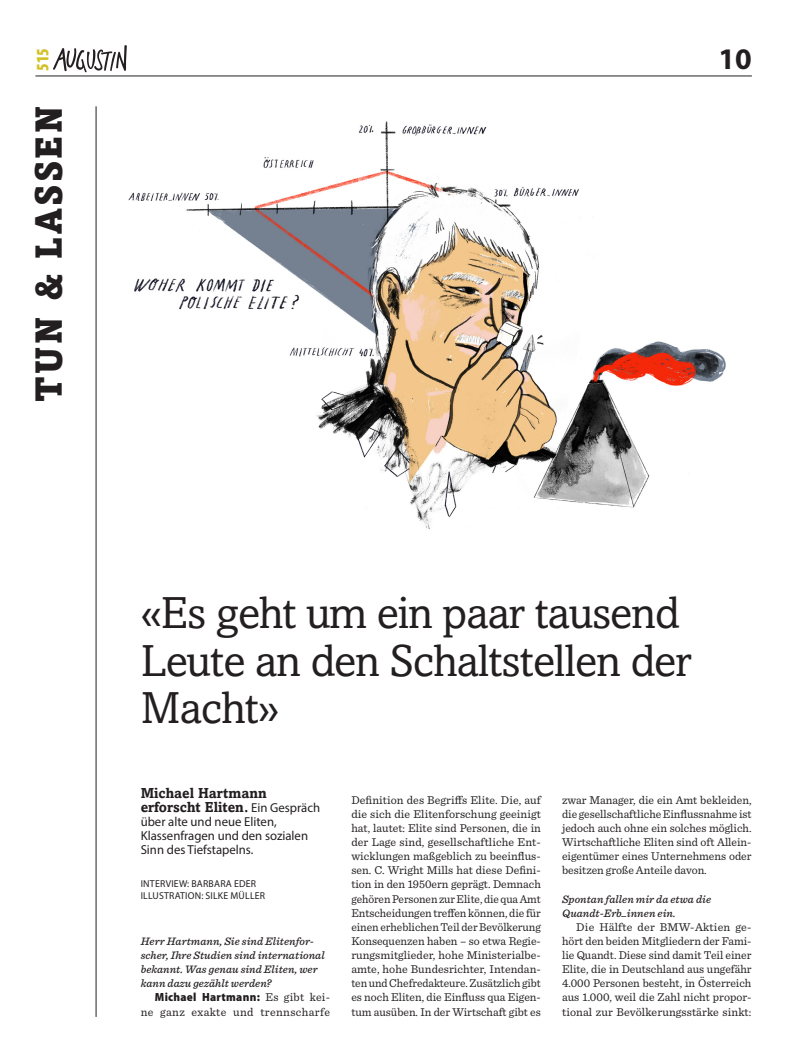
<style>
.page{position:relative;width:798px;height:1063px;background:#fff}
.page>*{position:absolute;margin:0;border:0;box-sizing:border-box;transform-origin:0 0}
.t1{font:45px/47.2px "Amasis MT Std";letter-spacing:-.02em;color:#231f20}
.t2{font:900 37.5px "Amasis MT Std";letter-spacing:.07em;color:#231f20;scale:.94 1}
.t3{font:700 30px "Myriad Pro";color:#231f20}
.t4{font:900 condensed 17.5px "Myriad Pro";color:#d3c127}
.t5{font:700 14.38px/14.1px "Amasis MT Std";color:#231f20}
.t6{font:13px/14.1px "Myriad Pro";color:#231f20}
.t7{font:11.88px/14.1px "Sentinel";color:#231f20;text-align:justify}
.t8{font:11.88px "Sentinel";letter-spacing:.03em;color:#231f20}
.t9{font:900 semi-condensed 11.88px "Myriad Pro";letter-spacing:.025em;color:#231f20}
.t10{font:italic 500 11.25px/14.1px "Sentinel";letter-spacing:.005em;color:#231f20}
.t11{font:10px/12.5px "Myriad Pro";letter-spacing:.02em;color:#231f20}
.s1{font-family:"Myriad Pro";font-weight:400;font-size:13px}
.s2{font-family:"Sentinel";font-weight:400;font-stretch:normal}
</style>
<div class="page">
<svg style="left:53px;top:45px;width:74px;height:27px"></svg>
<hr style="left:35px;top:76px;width:716px;height:1px;background:#231f20">
<hr style="left:96px;top:106px;width:1px;height:911px;background:#231f20">
<img style="left:128px;top:120px;width:598px;height:409px">
<h3 class="t4" style="left:32px;top:71px;width:25px;rotate:-90deg">515</h3>
<h3 class="t3" style="left:718px;top:39px;width:35px">10</h3>
<h2 class="t2" style="left:25px;top:402px;width:316px;rotate:-90deg">TUN &amp; LASSEN</h2>
<h1 class="t1" style="left:141px;top:589px;width:552px">«Es geht um ein paar tausend<br>Leute an den Schaltstellen der<br>Macht»</h1>
<p class="t5" style="left:141px;top:786px;width:181px">Michael Hartmann erforscht Eliten. <span class="s1">Ein Gespräch</span></p>
<p class="t6" style="left:141px;top:814px;width:169px">über alte und neue Eliten,<br>Klassenfragen und den sozialen<br>Sinn des Tiefstapelns.</p>
<p class="t11" style="left:141px;top:877px;width:126px">Interview: Barbara Eder<br>Illustration: Silke Müller</p>
<p class="t10" style="left:141px;top:934px;width:185px">Herr Hartmann, Sie sind Elitenfor&shy;scher, Ihre Studien sind international bekannt. Was genau sind Eliten, wer kann dazu gezählt werden?</p>
<p class="t9" style="left:155px;top:991px;width:177px">Michael Hartmann: <span class="s2">Es gibt kei-</span></p>
<p class="t8" style="left:141px;top:1003px;width:191px">ne ganz exakte und trennscharfe</p>
<p class="t7" style="left:351px;top:792px;width:191px">Definition des Begriffs Elite. Die, auf die sich die Elitenforschung geeinigt hat, lautet: Elite sind Personen, die in der Lage sind, gesellschaftliche Ent&shy;wicklungen maßgeblich zu beeinflus&shy;sen. C. Wright Mills hat diese Defini&shy;tion in den 1950ern geprägt. Demnach gehören Personen zur Elite, die qua Amt Entscheidungen treffen können, die für einen erheblichen Teil der Bevölkerung Konsequenzen haben – so etwa Regie&shy;rungsmitglieder, hohe Ministerialbe&shy;amte, hohe Bundesrichter, Intendan&shy;ten und Chefredakteure. Zusätzlich gibt es noch Eliten, die Einfluss qua Eigen&shy;tum ausüben. In der Wirtschaft gibt es</p>
<p class="t7" style="left:562px;top:792px;width:191px">zwar Manager, die ein Amt bekleiden, die gesellschaftliche Einflussnahme ist jedoch auch ohne ein solches möglich.<br>Wirtschaftliche Eliten sind oft Allein&shy;eigentümer eines Unternehmens oder besitzen große Anteile davon.</p>
<p class="t10" style="left:562px;top:891px;width:150px">Spontan fallen mir da etwa die<br>Quandt-Erb_innen ein.</p>
<p class="t7" style="left:562px;top:919px;width:191px;text-indent:14px">Die Hälfte der BMW-Aktien ge&shy;hört den beiden Mitgliedern der Fami&shy;lie Quandt. Diese sind damit Teil einer Elite, die in Deutschland aus ungefähr 4.000 Personen besteht, in Österreich aus 1.000, weil die Zahl nicht propor&shy;tional zur Bevölkerungsstärke sinkt:</p>
</div>
